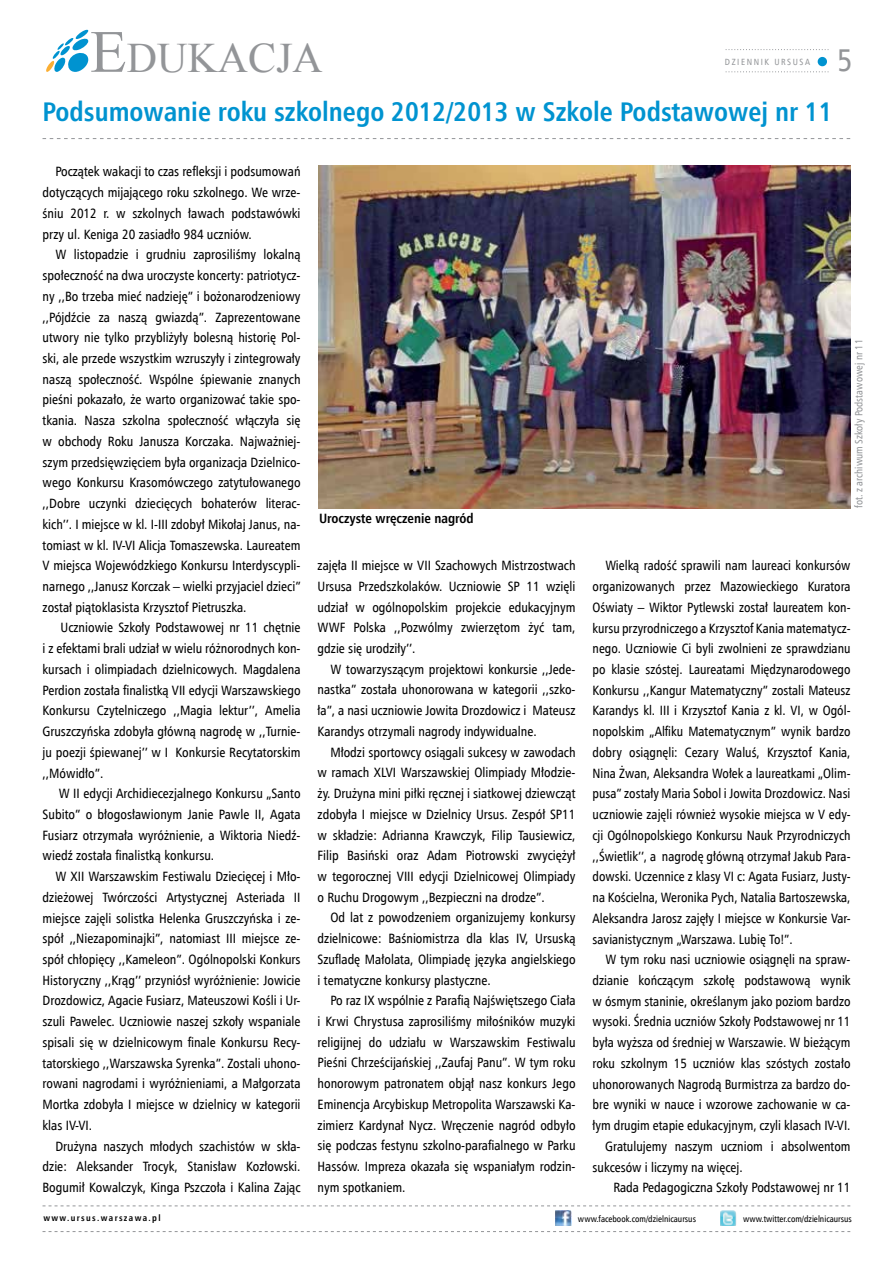
<style>
.page{position:relative;width:893px;height:1263px;background:#fff}
.page>*{position:absolute;margin:0;border:0;box-sizing:border-box;transform-origin:0 0}
.t1{font:42px "Times New Roman";color:#939598}
.t2{font:31.5px "Humnst 777 Cn EU";color:#939598}
.t3{font:700 27px "Humnst 777 Cn EU";color:#0093d0}
.t4{font:13.5px/20.7px "Humnst 777 Cn EU";color:#000;text-align:justify}
.t5{font:700 13.5px "Humnst 777 Cn EU";color:#000}
.t6{font:10.5px "Humnst 777 Cn EU";color:#939598}
.t7{font:9px "Humnst 777 Cn EU";color:#000}
.t8{font:700 9px "Humnst 777 Cn EU";letter-spacing:.15em;color:#000}
.t9{font:9px "Humnst 777 Cn EU";letter-spacing:.175em;color:#939598}
.s1{font-size:60px}
</style>
<div class="page">
<svg style="left:46px;top:29px;width:42px;height:43px"></svg>
<svg style="left:726px;top:49px;width:102px;height:1px"></svg>
<svg style="left:726px;top:71px;width:102px;height:1px"></svg>
<div style="left:818px;top:57px;width:9px;height:9px;background:#0093d0;border-radius:50%"></div>
<svg style="left:43px;top:1205px;width:807px;height:1px"></svg>
<svg style="left:43px;top:1231px;width:807px;height:1px"></svg>
<img style="left:721px;top:1210px;width:15px;height:16px">
<img style="left:555px;top:1210px;width:17px;height:16px">
<img style="left:319px;top:166px;width:531px;height:342px">
<svg style="left:43px;top:138px;width:807px;height:1px"></svg>
<h1 class="t1" style="left:90px;top:29px;width:234px"><span class="s1">E</span>DUKACJA</h1>
<p class="t9" style="left:725px;top:56px;width:87px">DZIENNIK URSUSA</p>
<h2 class="t2" style="left:837px;top:41px;width:17px">5</h2>
<h3 class="t3" style="left:43px;top:95px;width:791px">Podsumowanie roku szkolnego 2012/2013 w Szkole Podstawowej nr 11</h3>
<p class="t4" style="left:43px;top:161px;width:259px;text-indent:13px">Początek wakacji to czas refleksji i podsumowań dotyczących mijającego roku szkolnego. We wrze&shy;śniu 2012 r. w szkolnych ławach podstawówki przy ul. Keniga 20 zasiadło 984 uczniów.</p>
<p class="t4" style="left:43px;top:244px;width:259px;text-indent:13px">W listopadzie i grudniu zaprosiliśmy lokalną społeczność na dwa uroczyste koncerty: patriotycz&shy;ny ,,Bo trzeba mieć nadzieję” i bożonarodzeniowy ,,Pójdźcie za naszą gwiazdą”. Zaprezentowane utwory nie tylko przybliżyły bolesną historię Pol&shy;ski, ale przede wszystkim wzruszyły i zintegrowały naszą społeczność. Wspólne śpiewanie znanych pieśni pokazało, że warto organizować takie spo&shy;tkania. Nasza szkolna społeczność włączyła się w obchody Roku Janusza Korczaka. Najważniej&shy;szym przedsięwzięciem była organizacja Dzielnico&shy;wego Konkursu Krasomówczego zatytułowanego ,,Dobre uczynki dziecięcych bohaterów literac&shy;kich’’. I miejsce w kl. I-III zdobył Mikołaj Janus, na&shy;tomiast w kl. IV-VI Alicja Tomaszewska. Laureatem V miejsca Wojewódzkiego Konkursu Interdyscypli&shy;narnego ,,Janusz Korczak – wielki przyjaciel dzieci” został piątoklasista Krzysztof Pietruszka.</p>
<p class="t4" style="left:43px;top:617px;width:259px;text-indent:18px">Uczniowie Szkoły Podstawowej nr 11 chętnie i z efektami brali udział w wielu różnorodnych kon&shy;kursach i olimpiadach dzielnicowych. Magdalena Perdion została finalistką VII edycji Warszawskiego Konkursu Czytelniczego ,,Magia lektur’’, Amelia Gruszczyńska zdobyła główną nagrodę w ,,Turnie&shy;ju poezji śpiewanej’’ w I Konkursie Recytatorskim ,,Mówidło”.</p>
<p class="t4" style="left:43px;top:783px;width:259px;text-indent:16px">W II edycji Archidiecezjalnego Konkursu „Santo Subito” o błogosławionym Janie Pawle II, Agata Fusiarz otrzymała wyróżnienie, a Wiktoria Niedź&shy;wiedź została finalistką konkursu.</p>
<p class="t4" style="left:43px;top:866px;width:259px;text-indent:13px">W XII Warszawskim Festiwalu Dziecięcej i Mło&shy;dzieżowej Twórczości Artystycznej Asteriada II miejsce zajęli solistka Helenka Gruszczyńska i ze&shy;spół ,,Niezapominajki”, natomiast III miejsce ze&shy;spół chłopięcy ,,Kameleon”. Ogólnopolski Konkurs Historyczny ,,Krąg’’ przyniósł wyróżnienie: Jowicie Drozdowicz, Agacie Fusiarz, Mateuszowi Kośli i Ur&shy;szuli Pawelec. Uczniowie naszej szkoły wspaniale spisali się w dzielnicowym finale Konkursu Recy&shy;tatorskiego ,,Warszawska Syrenka”. Zostali uhono&shy;rowani nagrodami i wyróżnieniami, a Małgorzata Mortka zdobyła I miejsce w dzielnicy w kategorii klas IV-VI.</p>
<p class="t4" style="left:43px;top:1135px;width:259px;text-indent:13px">Drużyna naszych młodych szachistów w skła&shy;dzie: Aleksander Trocyk, Stanisław Kozłowski.<br>Bogumił Kowalczyk, Kinga Pszczoła i Kalina Zając</p>
<p class="t5" style="left:319px;top:509px;width:156px">Uroczyste wręczenie nagród</p>
<p class="t4" style="left:318px;top:555px;width:259px">zajęła II miejsce w VII Szachowych Mistrzostwach Ursusa Przedszkolaków. Uczniowie SP 11 wzięli udział w ogólnopolskim projekcie edukacyjnym WWF Polska ,,Pozwólmy zwierzętom żyć tam, gdzie się urodziły’’.</p>
<p class="t4" style="left:318px;top:659px;width:259px;text-indent:13px">W towarzyszącym projektowi konkursie ,,Jede&shy;nastka” została uhonorowana w kategorii ,,szko&shy;ła”, a nasi uczniowie Jowita Drozdowicz i Mateusz Karandys otrzymali nagrody indywidualne.</p>
<p class="t4" style="left:318px;top:741px;width:259px;text-indent:13px">Młodzi sportowcy osiągali sukcesy w zawodach w ramach XLVI Warszawskiej Olimpiady Młodzie&shy;ży. Drużyna mini piłki ręcznej i siatkowej dziewcząt zdobyła I miejsce w Dzielnicy Ursus. Zespół SP11 w składzie: Adrianna Krawczyk, Filip Tausiewicz, Filip Basiński oraz Adam Piotrowski zwyciężył w tegorocznej VIII edycji Dzielnicowej Olimpiady o Ruchu Drogowym ,,Bezpieczni na drodze”.</p>
<p class="t4" style="left:318px;top:907px;width:259px;text-indent:13px">Od lat z powodzeniem organizujemy konkursy dzielnicowe: Baśniomistrza dla klas IV, Ursuską Szufladę Małolata, Olimpiadę języka angielskiego i tematyczne konkursy plastyczne.</p>
<p class="t4" style="left:318px;top:990px;width:259px;text-indent:13px">Po raz IX wspólnie z Parafią Najświętszego Ciała i Krwi Chrystusa zaprosiliśmy miłośników muzyki religijnej do udziału w Warszawskim Festiwalu Pieśni Chrześcijańskiej ,,Zaufaj Panu”. W tym roku honorowym patronatem objął nasz konkurs Jego Eminencja Arcybiskup Metropolita Warszawski Ka&shy;zimierz Kardynał Nycz. Wręczenie nagród odbyło się podczas festynu szkolno-parafialnego w Parku Hassów. Impreza okazała się wspaniałym rodzin&shy;nym spotkaniem.</p>
<p class="t6" style="left:852px;top:508px;width:170px;rotate:-90deg">fot. z archiwum Szkoły Podstawowej nr 11</p>
<p class="t4" style="left:593px;top:555px;width:259px;text-indent:13px">Wielką radość sprawili nam laureaci konkursów organizowanych przez Mazowieckiego Kuratora Oświaty – Wiktor Pytlewski został laureatem kon&shy;kursu przyrodniczego a Krzysztof Kania matematycz&shy;nego. Uczniowie Ci byli zwolnieni ze sprawdzianu po klasie szóstej. Laureatami Międzynarodowego Konkursu ,,Kangur Matematyczny” zostali Mateusz Karandys kl. III i Krzysztof Kania z kl. VI, w Ogól&shy;nopolskim „Alfiku Matematycznym” wynik bardzo dobry osiągnęli: Cezary Waluś, Krzysztof Kania, Nina Żwan, Aleksandra Wołek a laureatkami „Olim&shy;pusa” zostały Maria Sobol i Jowita Drozdowicz. Nasi uczniowie zajęli również wysokie miejsca w V edy&shy;cji Ogólnopolskiego Konkursu Nauk Przyrodniczych ,,Świetlik’’, a nagrodę główną otrzymał Jakub Para&shy;dowski. Uczennice z klasy VI c: Agata Fusiarz, Justy&shy;na Kościelna, Weronika Pych, Natalia Bartoszewska, Aleksandra Jarosz zajęły I miejsce w Konkursie Var&shy;savianistycznym „Warszawa. Lubię To!”.</p>
<p class="t4" style="left:605px;top:949px;width:247px">W tym roku nasi uczniowie osiągnęli na spraw-</p>
<p class="t4" style="left:593px;top:970px;width:259px">dzianie kończącym szkołę podstawową wynik</p>
<p class="t4" style="left:593px;top:990px;width:259px">w ósmym staninie, określanym jako poziom bardzo</p>
<p class="t4" style="left:593px;top:1011px;width:259px">wysoki. Średnia uczniów Szkoły Podstawowej nr 11</p>
<p class="t4" style="left:593px;top:1032px;width:259px">była wyższa od średniej w Warszawie. W bieżącym</p>
<p class="t4" style="left:593px;top:1053px;width:259px">roku szkolnym 15 uczniów klas szóstych zostało</p>
<p class="t4" style="left:593px;top:1073px;width:259px">uhonorowanych Nagrodą Burmistrza za bardzo do-</p>
<p class="t4" style="left:593px;top:1094px;width:259px">bre wyniki w nauce i wzorowe zachowanie w ca-</p>
<p class="t4" style="left:593px;top:1115px;width:259px">łym drugim etapie edukacyjnym, czyli klasach IV-VI.</p>
<p class="t4" style="left:605px;top:1136px;width:247px">Gratulujemy naszym uczniom i absolwentom</p>
<p class="t4" style="left:593px;top:1156px;width:152px">sukcesów i liczymy na więcej.</p>
<p class="t4" style="left:613px;top:1177px;width:239px">Rada Pedagogiczna Szkoły Podstawowej nr 11</p>
<p class="t8" style="left:43px;top:1212px;width:119px">www.ursus.warszawa.pl</p>
<p class="t7" style="left:578px;top:1213px;width:120px">www.facebook.com/dzielnicaursus</p>
<p class="t7" style="left:743px;top:1213px;width:110px">www.twitter.com/dzielnicaursus</p>
</div>
